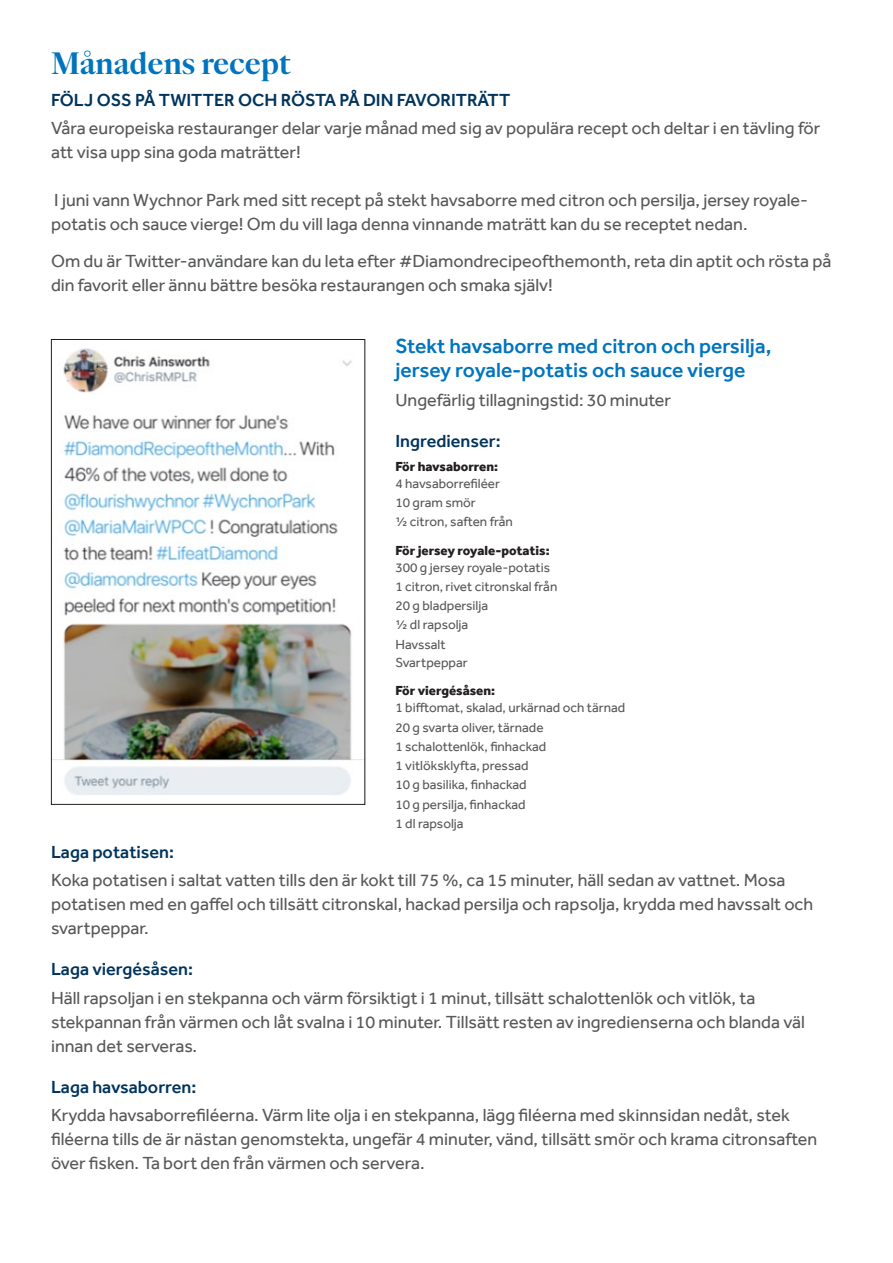
<style>
.page{position:relative;width:893px;height:1263px;background:#fff}
.page>*{position:absolute;margin:0;border:0;box-sizing:border-box;transform-origin:0 0}
.t1{font:700 30px "Quase Headline";color:#0074be}
.t2{font:500 21px/24px "Effra";color:#0074be}
.t3{font:18px/24px "Effra";color:#57585a}
.t4{font:500 18px "Effra";color:#00345c}
.t5{font:13.5px/19.2px "Effra";color:#57585a}
.t6{font:800 13.5px "Effra";color:#231f20}
</style>
<div class="page">
<img style="left:53px;top:348px;width:310px;height:447px">
<div style="left:51px;top:339px;width:314px;height:466px;border:1px solid #231f20"></div>
<h1 class="t1" style="left:51px;top:43px;width:241px">Månadens recept</h1>
<p class="t4" style="left:51px;top:89px;width:461px">FÖLJ OSS PÅ TWITTER OCH RÖSTA PÅ DIN FAVORITRÄTT</p>
<p class="t3" style="left:51px;top:116px;width:771px">Våra europeiska restauranger delar varje månad med sig av populära recept och deltar i en tävling för att visa upp sina goda maträtter!</p>
<p class="t3" style="left:51px;top:188px;width:759px">I juni vann Wychnor Park med sitt recept på stekt havsaborre med citron och persilja, jersey royale&shy;potatis och sauce vierge! Om du vill laga denna vinnande maträtt kan du se receptet nedan.</p>
<p class="t3" style="left:51px;top:249px;width:782px">Om du är Twitter-användare kan du leta efter #Diamondrecipeofthemonth, reta din aptit och rösta på din favorit eller ännu bättre besöka restaurangen och smaka själv!</p>
<p class="t2" style="left:395px;top:334px;width:377px">Stekt havsaborre med citron och persilja, jersey royale-potatis och sauce vierge</p>
<p class="t3" style="left:395px;top:387px;width:277px">Ungefärlig tillagningstid: 30 minuter</p>
<p class="t4" style="left:395px;top:430px;width:107px">Ingredienser:</p>
<p class="t6" style="left:395px;top:458px;width:104px">För havsaborren:</p>
<p class="t5" style="left:395px;top:473px;width:119px">4 havsaborrefiléer<br>10 gram smör<br>½ citron, saften från</p>
<p class="t6" style="left:395px;top:542px;width:156px">För jersey royale-potatis:</p>
<p class="t5" style="left:395px;top:557px;width:163px">300 g jersey royale-potatis<br>1 citron, rivet citronskal från<br>20 g bladpersilja<br>½ dl rapsolja<br>Havssalt<br>Svartpeppar</p>
<p class="t6" style="left:395px;top:682px;width:101px">För viergésåsen:</p>
<p class="t5" style="left:395px;top:698px;width:231px">1 bifftomat, skalad, urkärnad och tärnad<br>20 g svarta oliver, tärnade<br>1 schalottenlök, finhackad<br>1 vitlöksklyfta, pressad<br>10 g basilika, finhackad<br>10 g persilja, finhackad<br>1 dl rapsolja</p>
<p class="t4" style="left:51px;top:841px;width:125px">Laga potatisen:</p>
<p class="t3" style="left:51px;top:868px;width:764px">Koka potatisen i saltat vatten tills den är kokt till 75 %, ca 15 minuter, häll sedan av vattnet. Mosa potatisen med en gaffel och tillsätt citronskal, hackad persilja och rapsolja, krydda med havssalt och svartpeppar.</p>
<p class="t4" style="left:51px;top:959px;width:144px">Laga viergésåsen:</p>
<p class="t3" style="left:51px;top:985px;width:755px">Häll rapsoljan i en stekpanna och värm försiktigt i 1 minut, tillsätt schalottenlök och vitlök, ta stekpannan från värmen och låt svalna i 10 minuter. Tillsätt resten av ingredienserna och blanda väl innan det serveras.</p>
<p class="t4" style="left:51px;top:1076px;width:147px">Laga havsaborren:</p>
<p class="t3" style="left:51px;top:1103px;width:768px">Krydda havsaborrefiléerna. Värm lite olja i en stekpanna, lägg filéerna med skinnsidan nedåt, stek filéerna tills de är nästan genomstekta, ungefär 4 minuter, vänd, tillsätt smör och krama citronsaften över fisken. Ta bort den från värmen och servera.</p>
</div>
